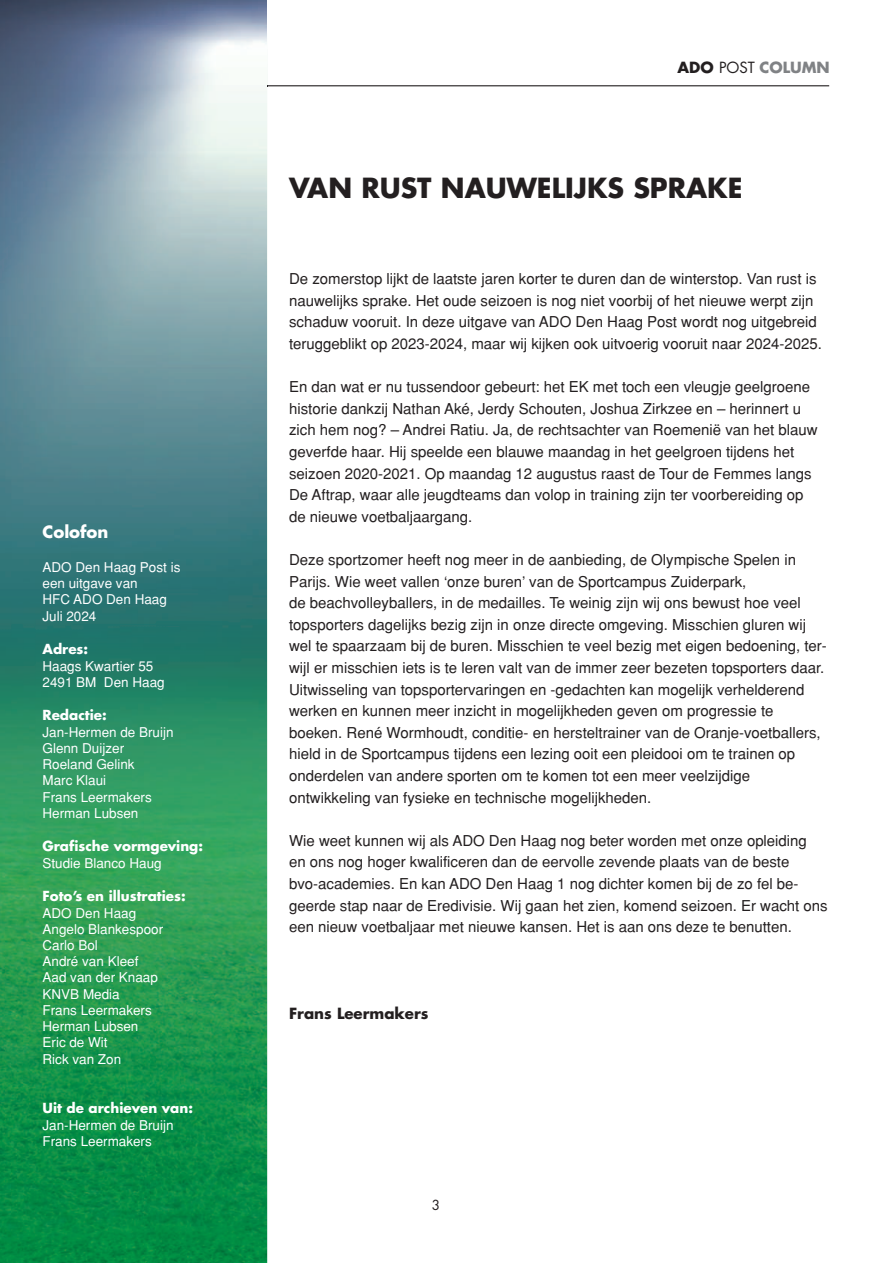
<style>
.page{position:relative;width:893px;height:1263px;background:#fff}
.page>*{position:absolute;margin:0;border:0;box-sizing:border-box;transform-origin:0 0}
.t1{font:700 27px "Futura";color:#231f20}
.t2{font:700 16.5px "Futura";color:#fff}
.t3{font:15px/21.6px "Helvetica";color:#231f20}
.t4{font:700 15px "Futura";color:#231f20}
.t5{font:700 15px "Futura";color:#808285}
.t6{font:13.5px/16.2px "Helvetica";color:#fff}
.t7{font:700 13.5px "Futura";color:#fff}
.t8{font:13.5px "Futura";color:#231f20}
.s1{color:#231f20}
.s2{font-weight:400;color:#231f20}
</style>
<div class="page">
<hr style="left:43px;top:85px;width:786px;height:1px;background:#231f20">
<img style="left:0;top:25px;width:267px;height:1238px">
<p class="t2" style="left:43px;top:524px;width:67px">Colofon</p>
<p class="t6" style="left:43px;top:559px;width:139px">ADO Den Haag Post is een uitgave van<br>HFC ADO Den Haag<br>Juli 2024</p>
<p class="t7" style="left:43px;top:643px;width:47px">Adres:</p>
<p class="t6" style="left:43px;top:657px;width:124px">Haags Kwartier 55<br>2491 BM Den Haag</p>
<p class="t7" style="left:43px;top:709px;width:66px">Redactie:</p>
<p class="t6" style="left:43px;top:724px;width:133px">Jan-Hermen de Bruijn<br>Glenn Duijzer<br>Roeland Gelink<br>Marc Klaui<br>Frans Leermakers<br>Herman Lubsen</p>
<p class="t7" style="left:43px;top:840px;width:162px">Grafische vormgeving:</p>
<p class="t6" style="left:43px;top:855px;width:121px">Studie Blanco Haug</p>
<p class="t7" style="left:43px;top:890px;width:145px">Foto’s en illustraties:</p>
<p class="t6" style="left:43px;top:905px;width:122px">ADO Den Haag<br>Angelo Blankespoor<br>Carlo Bol<br>André van Kleef<br>Aad van der Knaap<br>KNVB Media<br>Frans Leermakers<br>Herman Lubsen<br>Eric de Wit<br>Rick van Zon</p>
<p class="t7" style="left:43px;top:1102px;width:152px">Uit de archieven van:</p>
<p class="t6" style="left:43px;top:1117px;width:133px">Jan-Hermen de Bruijn<br>Frans Leermakers</p>
<p class="t5" style="left:678px;top:61px;width:154px"><span class="s1">ADO</span> <span class="s2">POST</span> COLUMN</p>
<h1 class="t1" style="left:289px;top:175px;width:455px">VAN RUST NAUWELIJKS SPRAKE</h1>
<p class="t3" style="left:289px;top:268px;width:534px">De zomerstop lijkt de laatste jaren korter te duren dan de winterstop. Van rust is nauwelijks sprake. Het oude seizoen is nog niet voorbij of het nieuwe werpt zijn schaduw vooruit. In deze uitgave van ADO Den Haag Post wordt nog uitgebreid teruggeblikt op 2023-2024, maar wij kijken ook uitvoerig vooruit naar 2024-2025.</p>
<p class="t3" style="left:289px;top:376px;width:530px">En dan wat er nu tussendoor gebeurt: het EK met toch een vleugje geelgroene historie dankzij Nathan Aké, Jerdy Schouten, Joshua Zirkzee en – herinnert u zich hem nog? – Andrei Ratiu. Ja, de rechtsachter van Roemenië van het blauw geverfde haar. Hij speelde een blauwe maandag in het geelgroen tijdens het seizoen 2020-2021. Op maandag 12 augustus raast de Tour de Femmes langs De Aftrap, waar alle jeugdteams dan volop in training zijn ter voorbereiding op de nieuwe voetbaljaargang.</p>
<p class="t3" style="left:289px;top:549px;width:539px">Deze sportzomer heeft nog meer in de aanbieding, de Olympische Spelen in Parijs. Wie weet vallen ‘onze buren’ van de Sportcampus Zuiderpark,<br>de beachvolleyballers, in de medailles. Te weinig zijn wij ons bewust hoe veel topsporters dagelijks bezig zijn in onze directe omgeving. Misschien gluren wij wel te spaarzaam bij de buren. Misschien te veel bezig met eigen bedoening, ter&shy;wijl er misschien iets is te leren valt van de immer zeer bezeten topsporters daar.<br>Uitwisseling van topsportervaringen en -gedachten kan mogelijk verhelderend werken en kunnen meer inzicht in mogelijkheden geven om progressie te boeken. René Wormhoudt, conditie- en hersteltrainer van de Oranje-voetballers, hield in de Sportcampus tijdens een lezing ooit een pleidooi om te trainen op onderdelen van andere sporten om te komen tot een meer veelzijdige ontwikkeling van fysieke en technische mogelijkheden.</p>
<p class="t3" style="left:289px;top:830px;width:540px">Wie weet kunnen wij als ADO Den Haag nog beter worden met onze opleiding<br>en ons nog hoger kwalificeren dan de eervolle zevende plaats van de beste bvo-academies. En kan ADO Den Haag 1 nog dichter komen bij de zo fel be&shy;geerde stap naar de Eredivisie. Wij gaan het zien, komend seizoen. Er wacht ons een nieuw voetbaljaar met nieuwe kansen. Het is aan ons deze te benutten.</p>
<p class="t4" style="left:289px;top:1006px;width:141px">Frans Leermakers</p>
<p class="t8" style="left:432px;top:1197px;width:10px">3</p>
</div>
